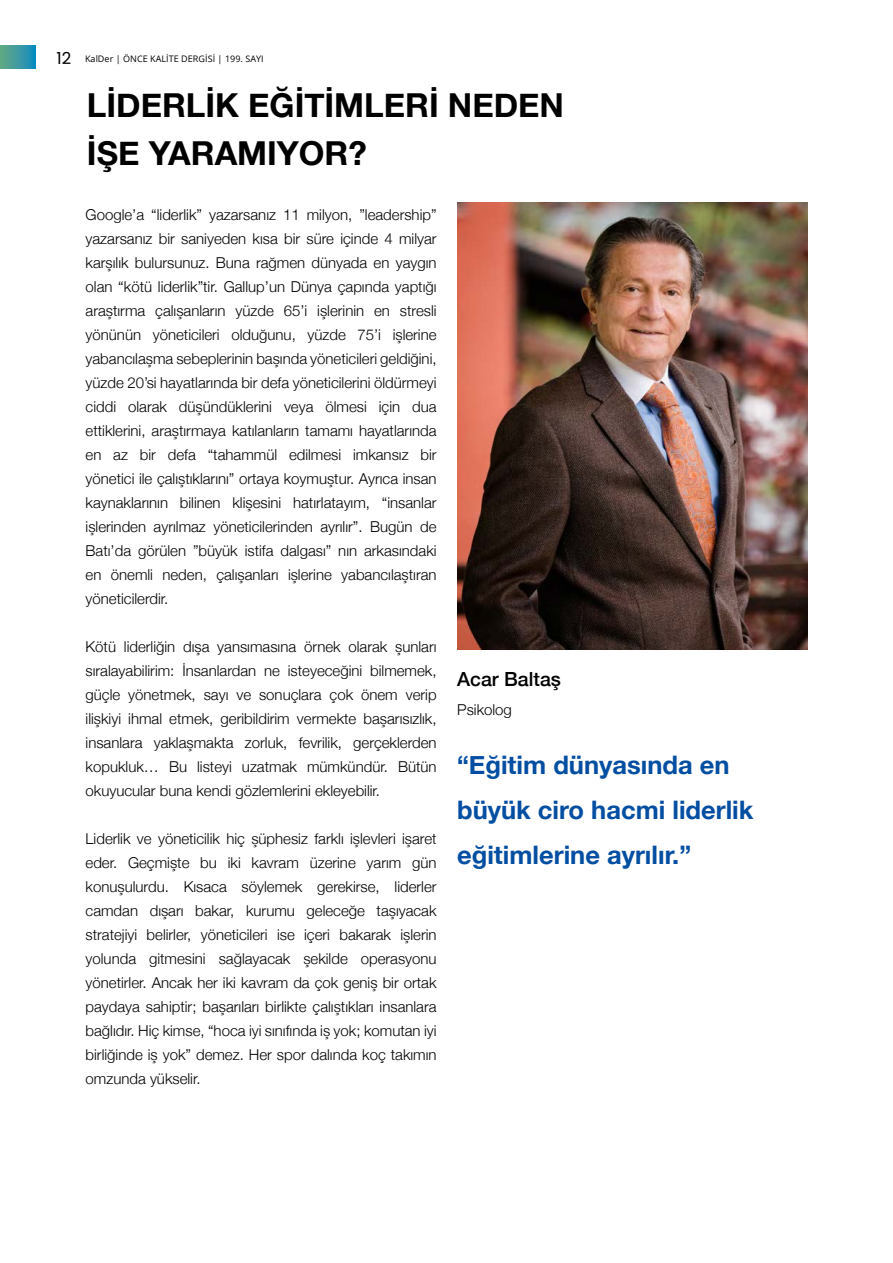
<style>
.page{position:relative;width:893px;height:1263px;background:#fff}
.page>*{position:absolute;margin:0;border:0;box-sizing:border-box;transform-origin:0 0}
.t1{font:700 33px/48px "Helvetica Neue";color:#000}
.t2{font:700 25.5px/45px "Helvetica Neue";color:#034ea2}
.t3{font:500 19.5px "Helvetica Neue";color:#000}
.t4{font:300 15px/24px "Helvetica Neue";color:#000;text-align:justify}
.t5{font:9px "Open Sans";letter-spacing:.005em;color:#000}
.s1{font-family:"Poppins";font-size:16.5px}
</style>
<div class="page">
<img style="left:457px;top:202px;width:351px;height:447px">
<svg style="left:0;top:46px;width:36px;height:22px"></svg>
<p class="t5" style="left:56px;top:53px;width:209px"><span class="s1">12</span> KalDer | ÖNCE KALİTE DERGİSİ | 199. SAYI</p>
<h1 class="t1" style="left:87px;top:82px;width:479px">LİDERLİK EĞİTİMLERİ NEDEN<br>İŞE YARAMIYOR?</h1>
<p class="t4" style="left:86px;top:201px;width:353px">Google’a “liderlik” yazarsanız 11 milyon, ”leadership” yazarsanız bir saniyeden kısa bir süre içinde 4 milyar karşılık bulursunuz. Buna rağmen dünyada en yaygın olan “kötü liderlik”tir. Gallup’un Dünya çapında yaptığı araştırma çalışanların yüzde 65’i işlerinin en stresli yönünün yöneticileri olduğunu, yüzde 75’i işlerine yabancılaşma sebeplerinin başında yöneticileri geldiğini, yüzde 20’si hayatlarında bir defa yöneticilerini öldürmeyi ciddi olarak düşündüklerini veya ölmesi için dua ettiklerini, araştırmaya katılanların tamamı hayatlarında en az bir defa “tahammül edilmesi imkansız bir yönetici ile çalıştıklarını” ortaya koymuştur. Ayrıca insan kaynaklarının bilinen klişesini hatırlatayım, “insanlar işlerinden ayrılmaz yöneticilerinden ayrılır”. Bugün de Batı’da görülen ”büyük istifa dalgası” nın arkasındaki en önemli neden, çalışanları işlerine yabancılaştıran yöneticilerdir.</p>
<p class="t4" style="left:86px;top:633px;width:353px">Kötü liderliğin dışa yansımasına örnek olarak şunları sıralayabilirim: İnsanlardan ne isteyeceğini bilmemek, güçle yönetmek, sayı ve sonuçlara çok önem verip ilişkiyi ihmal etmek, geribildirim vermekte başarısızlık, insanlara yaklaşmakta zorluk, fevrilik, gerçeklerden kopukluk… Bu listeyi uzatmak mümkündür. Bütün okuyucular buna kendi gözlemlerini ekleyebilir.</p>
<p class="t4" style="left:86px;top:825px;width:353px">Liderlik ve yöneticilik hiç şüphesiz farklı işlevleri işaret eder. Geçmişte bu iki kavram üzerine yarım gün konuşulurdu. Kısaca söylemek gerekirse, liderler camdan dışarı bakar, kurumu geleceğe taşıyacak stratejiyi belirler, yöneticileri ise içeri bakarak işlerin yolunda gitmesini sağlayacak şekilde operasyonu yönetirler. Ancak her iki kavram da çok geniş bir ortak paydaya sahiptir; başarıları birlikte çalıştıkları insanlara bağlıdır. Hiç kimse, “hoca iyi sınıfında iş yok; komutan iyi birliğinde iş yok” demez. Her spor dalında koç takımın omzunda yükselir.</p>
<h3 class="t3" style="left:457px;top:663px;width:105px">Acar Baltaş</h3>
<p class="t4" style="left:457px;top:697px;width:56px">Psikolog</p>
<h2 class="t2" style="left:457px;top:743px;width:298px">“Eğitim dünyasında en büyük ciro hacmi liderlik eğitimlerine ayrılır.”</h2>
</div>
